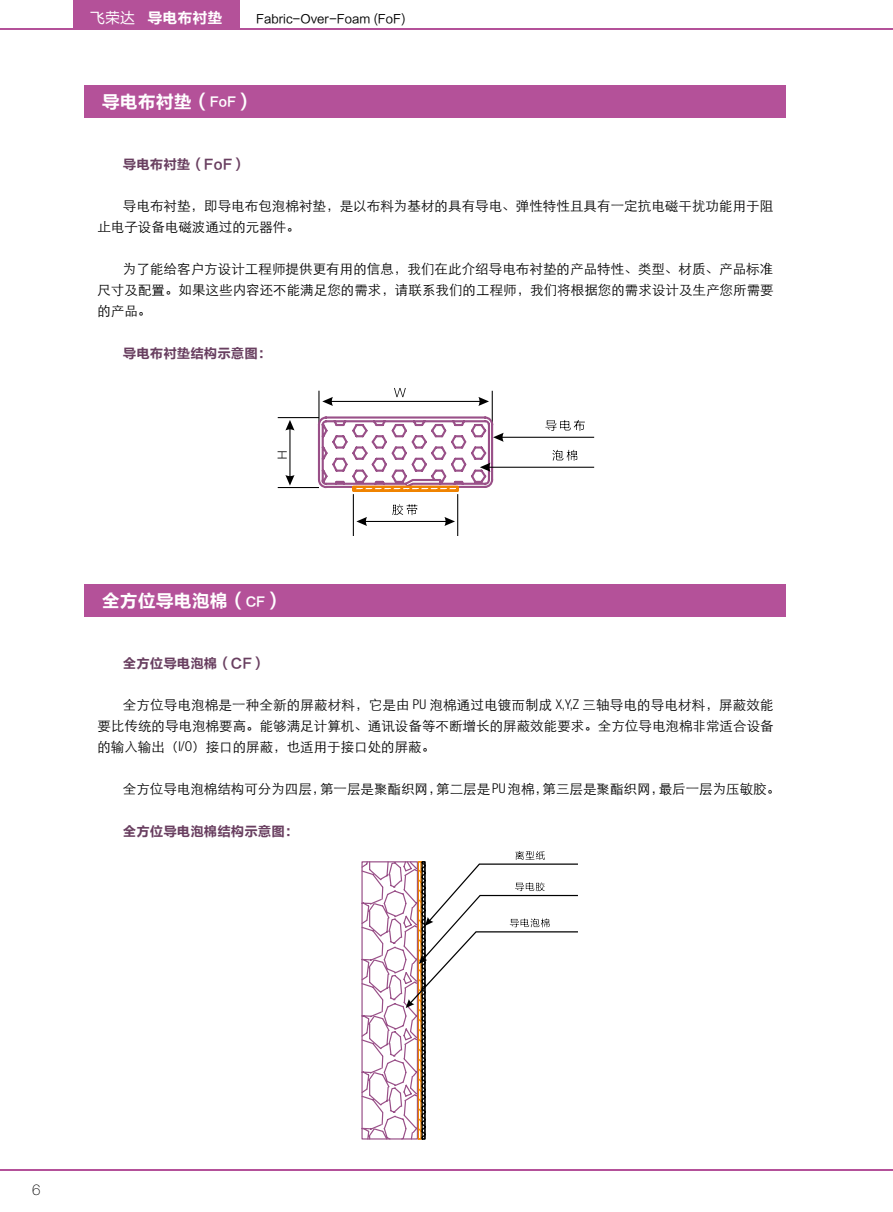
<style>
.page{position:relative;width:893px;height:1212px;background:#fff}
.page>*{position:absolute;margin:0;border:0;box-sizing:border-box;transform-origin:0 0}
.t1{font:18px "FZLTCHJW GB1 0";color:#fff}
.t2{font:15px "FZLTCHJW GB1 0";color:#fff}
.t3{font:100 15px "Helvetica Neue";color:#000}
.t4{font:13.5px/21px "ST Xihei";color:#000;text-align:justify}
.t5{font:13.5px "FZLTCHJW GB1 0";color:#693f60}
.t6{font:12px "FZLTHJW GB1 0";color:#000}
.s1{font-family:"FZLTHJW GB1 0"}
.s2{font-size:12.6px}
.s3{font-family:"Helvetica Neue";font-weight:300;font-stretch:condensed}
</style>
<div class="page">
<hr style="left:0;top:28px;width:893px;height:1px;background:#b45199">
<hr style="left:0;top:1169px;width:893px;height:2px;background:#b45199">
<div style="left:73px;top:0;width:166px;height:28px;background:#b45199"></div>
<div style="left:85px;top:85px;width:701px;height:32px;background:#b45199"></div>
<div style="left:85px;top:585px;width:701px;height:32px;background:#b45199"></div>
<hr style="left:328px;top:401px;width:156px;height:1px;background:#000">
<hr style="left:492px;top:391px;width:1px;height:46px;background:#000">
<hr style="left:318px;top:391px;width:1px;height:46px;background:#000">
<svg style="left:322px;top:397px;width:11px;height:9px"></svg>
<svg style="left:478px;top:397px;width:11px;height:9px"></svg>
<svg style="left:394px;top:388px;width:12px;height:9px"></svg>
<hr style="left:498px;top:437px;width:96px;height:1px;background:#000">
<svg style="left:545px;top:420px;width:40px;height:11px"></svg>
<svg style="left:552px;top:450px;width:25px;height:11px"></svg>
<hr style="left:289px;top:425px;width:1px;height:55px;background:#000">
<hr style="left:278px;top:487px;width:41px;height:1px;background:#000">
<svg style="left:285px;top:475px;width:9px;height:11px"></svg>
<svg style="left:285px;top:420px;width:9px;height:10px"></svg>
<svg style="left:278px;top:451px;width:9px;height:7px"></svg>
<hr style="left:362px;top:521px;width:88px;height:1px;background:#000">
<hr style="left:457px;top:494px;width:1px;height:42px;background:#000">
<hr style="left:353px;top:494px;width:1px;height:42px;background:#000">
<hr style="left:278px;top:417px;width:41px;height:1px;background:#000">
<svg style="left:356px;top:517px;width:11px;height:9px"></svg>
<svg style="left:444px;top:517px;width:11px;height:9px"></svg>
<svg style="left:392px;top:504px;width:25px;height:11px"></svg>
<hr style="left:485px;top:467px;width:109px;height:1px;background:#000">
<svg style="left:317px;top:415px;width:187px;height:77px"></svg>
<svg style="left:361px;top:851px;width:217px;height:288px"></svg>
<p class="t2" style="left:90px;top:9px;width:134px"><span class="s1">飞荣达</span> 导电布衬垫</p>
<p class="t6" style="left:256px;top:12px;width:151px">Fabric-Over-Foam (FoF)</p>
<h1 class="t1" style="left:102px;top:92px;width:154px">导电布衬垫（<span class="s2">FoF</span>）</h1>
<p class="t5" style="left:123px;top:156px;width:125px">导电布衬垫（FoF）</p>
<p class="t4" style="left:97px;top:194px;width:677px;text-indent:26px">导电布衬垫，即导电布包泡棉衬垫，是以布料为基材的具有导电、弹性特性且具有一定抗电磁干扰功能用于阻止电子设备电磁波通过的元器件。</p>
<p class="t4" style="left:97px;top:257px;width:678px;text-indent:26px">为了能给客户方设计工程师提供更有用的信息，我们在此介绍导电布衬垫的产品特性、类型、材质、产品标准尺寸及配置。如果这些内容还不能满足您的需求，请联系我们的工程师，我们将根据您的需求设计及生产您所需要的产品。</p>
<p class="t5" style="left:123px;top:345px;width:150px">导电布衬垫结构示意图：</p>
<h1 class="t1" style="left:102px;top:591px;width:183px">全方位导电泡棉（<span class="s2">CF</span>）</h1>
<p class="t5" style="left:123px;top:656px;width:144px">全方位导电泡棉（CF）</p>
<p class="t4" style="left:97px;top:694px;width:678px;text-indent:26px">全方位导电泡棉是一种全新的屏蔽材料，它是由 <span class="s3">PU</span> 泡棉通过电镀而制成 <span class="s3">X,Y,Z</span> 三轴导电的导电材料，屏蔽效能要比传统的导电泡棉要高。能够满足计算机、通讯设备等不断增长的屏蔽效能要求。全方位导电泡棉非常适合设备的输入输出（<span class="s3">I/O</span>）接口的屏蔽，也适用于接口处的屏蔽。</p>
<p class="t4" style="left:123px;top:778px;width:659px">全方位导电泡棉结构可分为四层，第一层是聚酯织网，第二层是<span class="s3">PU</span>泡棉，第三层是聚酯织网，最后一层为压敏胶。</p>
<p class="t5" style="left:123px;top:824px;width:177px">全方位导电泡棉结构示意图：</p>
<p class="t3" style="left:32px;top:1181px;width:10px">6</p>
</div>
